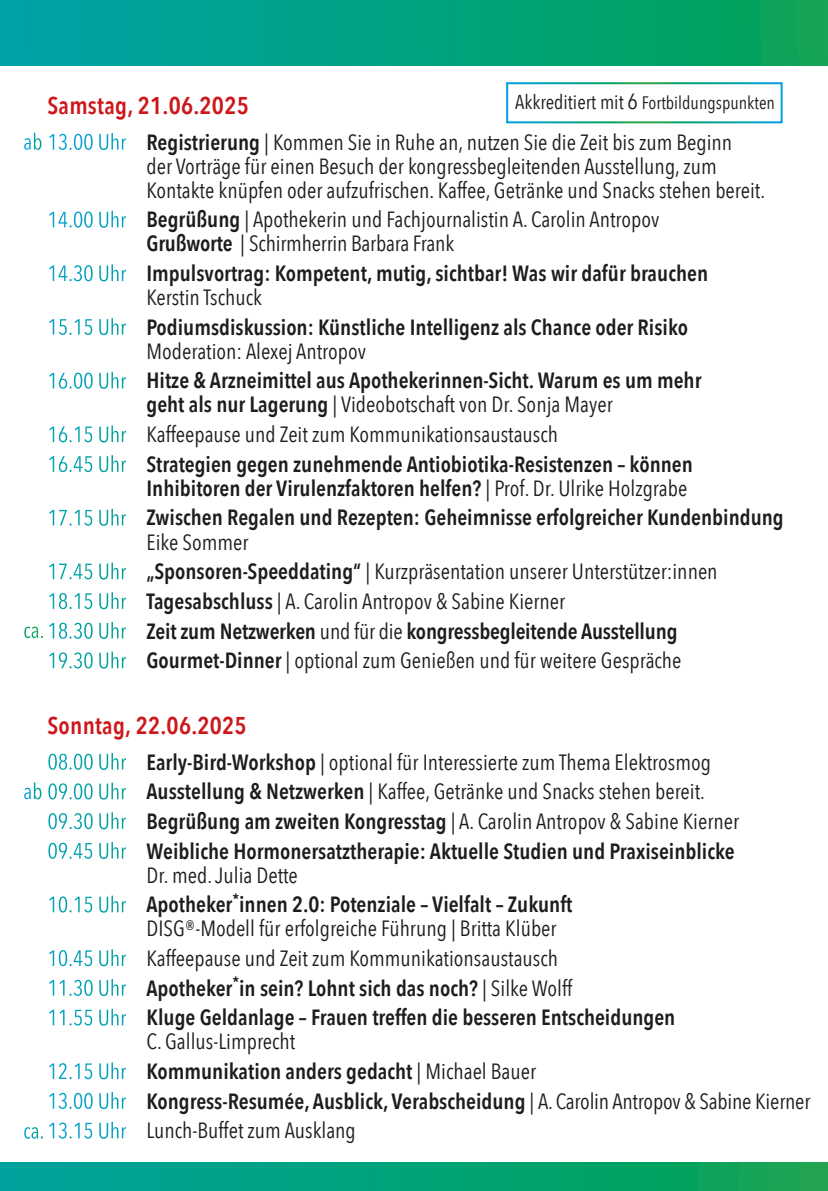
<style>
.page{position:relative;width:828px;height:1191px;background:#fff}
.page>*{position:absolute;margin:0;border:0;box-sizing:border-box;transform-origin:0 0}
.t1{font:600 24.2px "Avenir Next Condensed";letter-spacing:.01em;color:#cd171a}
.t2{font:22px/24px "Avenir Next Condensed";color:#1d1d1b}
.t3{font:600 22px/24px "Avenir Next Condensed";color:#1d1d1b}
.t4{font:18px "Avenir Next Condensed";color:#1d1d1b}
.s1{font-size:20px}
.s2{font-size:22px}
.s3{color:#fff}
.s4{font-weight:600}
.s5{font-weight:400;color:#fff}
.s6{font-weight:400}
</style>
<div class="page">
<svg style="left:0;top:0;width:828px;height:65px;background:#01a27f"></svg>
<svg style="left:0;top:1162px;width:828px;height:29px;background:#03a277"></svg>
<div style="left:506px;top:82px;width:276px;height:41px;border:2px solid #fff"></div>
<p class="t4" style="left:515px;top:87px;width:261px"><span class="s1">Akkreditiert mit</span> <span class="s2">6</span> Fortbildungspunkten</p>
<p class="t1" style="left:47px;top:85px;width:203px">Samstag, 21.06.2025</p>
<p class="t2" style="left:146px;top:129px;width:620px;text-indent:-123px"><span class="s3">ab 13.00 Uhr</span> <span class="s4">Registrierung</span> | Kommen Sie in Ruhe an, nutzen Sie die Zeit bis zum Beginn<br>der Vorträge für einen Besuch der kongressbegleitenden Ausstellung, zum<br>Kontakte knüpfen oder aufzufrischen. Kaffee, Getränke und Snacks stehen bereit.</p>
<p class="t2" style="left:146px;top:207px;width:514px;text-indent:-99px"><span class="s3">14.00 Uhr</span> <span class="s4">Begrüßung</span> | Apothekerin und Fachjournalistin A. Carolin Antropov<br><span class="s4">Grußworte</span> | Schirmherrin Barbara Frank</p>
<p class="t3" style="left:146px;top:261px;width:563px;text-indent:-99px"><span class="s5">14.30 Uhr</span> Impulsvortrag: Kompetent, mutig, sichtbar! Was wir dafür brauchen<br><span class="s6">Kerstin Tschuck</span></p>
<p class="t3" style="left:146px;top:314px;width:543px;text-indent:-99px"><span class="s5">15.15 Uhr</span> Podiumsdiskussion: Künstliche Intelligenz als Chance oder Risiko<br><span class="s6">Moderation: Alexej Antropov</span></p>
<p class="t3" style="left:47px;top:368px;width:655px;text-align:center"><span class="s5">16.00 Uhr</span> Hitze &amp; Arzneimittel aus Apothekerinnen-Sicht. Warum es um mehr geht als nur Lagerung <span class="s6">| Videobotschaft von Dr. Sonja Mayer</span></p>
<p class="t2" style="left:47px;top:421px;width:512px"><span class="s3">16.15 Uhr</span> Kaffeepause und Zeit zum Kommunikationsaustausch</p>
<p class="t3" style="left:47px;top:451px;width:647px;text-align:right"><span class="s5">16.45 Uhr</span> Strategien gegen zunehmende Antiobiotika-Resistenzen – können<br>Inhibitoren der Virulenzfaktoren helfen? <span class="s6">| Prof. Dr. Ulrike Holzgrabe</span></p>
<p class="t3" style="left:146px;top:505px;width:639px;text-indent:-99px"><span class="s5">17.15 Uhr</span> Zwischen Regalen und Rezepten: Geheimnisse erfolgreicher Kundenbindung<br><span class="s6">Eike Sommer</span></p>
<p class="t2" style="left:47px;top:558px;width:671px"><span class="s3">17.45 Uhr</span> <span class="s4">„Sponsoren-Speeddating“</span> | Kurzpräsentation unserer Unterstützer:innen</p>
<p class="t2" style="left:47px;top:588px;width:519px"><span class="s3">18.15 Uhr</span> <span class="s4">Tagesabschluss</span> | A. Carolin Antropov &amp; Sabine Kierner</p>
<p class="t3" style="left:23px;top:618px;width:656px"><span class="s5">ca.18.30 Uhr</span> Zeit zum Netzwerken <span class="s6">und für die</span> kongressbegleitende Ausstellung</p>
<p class="t2" style="left:47px;top:647px;width:635px"><span class="s3">19.30 Uhr</span> <span class="s4">Gourmet-Dinner</span> | optional zum Genießen und für weitere Gespräche</p>
<p class="t1" style="left:47px;top:705px;width:201px">Sonntag, 22.06.2025</p>
<p class="t2" style="left:47px;top:749px;width:665px"><span class="s3">08.00 Uhr</span> <span class="s4">Early-Bird-Workshop</span> | optional für Interessierte zum Thema Elektrosmog</p>
<p class="t2" style="left:23px;top:778px;width:683px"><span class="s3">ab 09.00 Uhr</span> <span class="s4">Ausstellung &amp; Netzwerken</span> | Kaffee, Getränke und Snacks stehen bereit.</p>
<p class="t2" style="left:47px;top:808px;width:693px"><span class="s3">09.30 Uhr</span> <span class="s4">Begrüßung am zweiten Kongresstag</span> | A. Carolin Antropov &amp; Sabine Kierner</p>
<p class="t3" style="left:146px;top:838px;width:589px;text-indent:-99px"><span class="s5">09.45 Uhr</span> Weibliche Hormonersatztherapie: Aktuelle Studien und Praxiseinblicke<br><span class="s6">Dr. med. Julia Dette</span></p>
<p class="t2" style="left:146px;top:891px;width:427px;text-indent:-99px"><span class="s3">10.15 Uhr</span> <span class="s4">Apotheker</span><sup>*</sup><span class="s4">innen 2.0: Potenziale – Vielfalt – Zukunft<br></span>DISG®-Modell für erfolgreiche Führung | Britta Klüber</p>
<p class="t2" style="left:47px;top:945px;width:512px"><span class="s3">10.45 Uhr</span> Kaffeepause und Zeit zum Kommunikationsaustausch</p>
<p class="t3" style="left:47px;top:975px;width:526px"><span class="s5">11.30 Uhr</span> Apotheker<sup>*</sup>in sein? Lohnt sich das noch? <span class="s6">| Silke Wolff</span></p>
<p class="t3" style="left:146px;top:1005px;width:530px;text-indent:-99px"><span class="s5">11.55 Uhr</span> Kluge Geldanlage – Frauen treffen die besseren Entscheidungen<br><span class="s6">C. Gallus-Limprecht</span></p>
<p class="t3" style="left:47px;top:1058px;width:490px"><span class="s5">12.15 Uhr</span> Kommunikation anders gedacht <span class="s6">| Michael Bauer</span></p>
<p class="t3" style="left:47px;top:1088px;width:764px"><span class="s5">13.00 Uhr</span> Kongress-Resumée, Ausblick, Verabscheidung <span class="s6">| A. Carolin Antropov &amp; Sabine Kierner</span></p>
<p class="t2" style="left:23px;top:1117px;width:334px"><span class="s3">ca.13.15 Uhr</span> Lunch-Buffet zum Ausklang</p>
</div>
